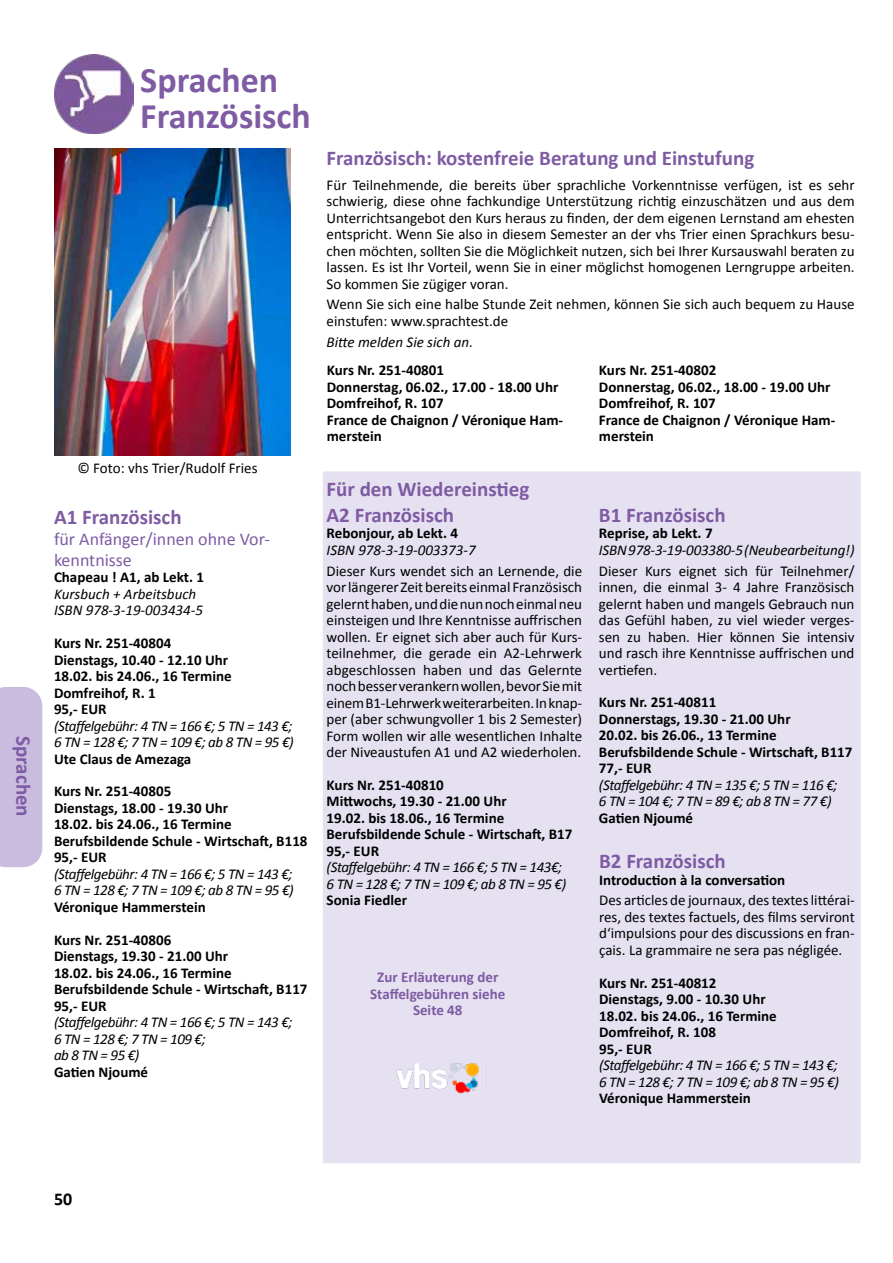
<style>
.page{position:relative;width:893px;height:1263px;background:#fff}
.page>*{position:absolute;margin:0;border:0;box-sizing:border-box;transform-origin:0 0}
.t1{font:700 36px "Calibri";color:#7e5ba3}
.t2{font:700 21px "Calibri";color:#7e5ba3}
.t3{font:18px/21px "Calibri";color:#7e5ba3}
.t4{font:700 18px "Calibri";color:#000}
.t5{font:15px/16.5px "Calibri";color:#000;text-align:justify}
.t6{font:700 15px/16.5px "Calibri";color:#000}
.t7{font:italic 15px/16.5px "Calibri";letter-spacing:-.03em;color:#000}
.t8{font:italic 15px/16.5px "Calibri";color:#000}
.t9{font:700 15px/16.5px "Calibri";color:#7e5ba3;text-align:center}
.t10{font:italic 15px "Calibri";letter-spacing:-.01em;color:#000}
</style>
<div class="page">
<img style="left:54px;top:54px;width:79px;height:79px">
<div style="left:0;top:687px;width:42px;height:180px;background:#c9bcde"></div>
<div style="left:321px;top:470px;width:541px;height:695px;background:#e6e1f1;border:2px solid #fff"></div>
<img style="left:55px;top:149px;width:236px;height:306px">
<img style="left:396px;top:1063px;width:91px;height:31px">
<h2 class="t2" style="left:37px;top:736px;width:82px;rotate:90deg">Sprachen</h2>
<h1 class="t1" style="left:140px;top:57px;width:139px">Sprachen</h1>
<h1 class="t1" style="left:140px;top:93px;width:172px">Französisch</h1>
<p class="t5" style="left:77px;top:460px;width:182px">© Foto: vhs Trier/Rudolf Fries</p>
<h2 class="t2" style="left:54px;top:503px;width:129px">A1 Französisch</h2>
<p class="t3" style="left:54px;top:528px;width:217px">für Anfänger/innen ohne Vor&shy;kenntnisse</p>
<p class="t6" style="left:54px;top:569px;width:152px">Chapeau ! A1, ab Lekt. 1</p>
<p class="t8" style="left:54px;top:585px;width:151px">Kursbuch + Arbeitsbuch<br>ISBN 978-3-19-003434-5</p>
<p class="t6" style="left:54px;top:635px;width:179px">Kurs Nr. 251-40804<br>Dienstags, 10.40 - 12.10 Uhr<br>18.02. bis 24.06., 16 Termine<br>Domfreihof, R. 1<br>95,- EUR</p>
<p class="t7" style="left:54px;top:717px;width:241px">(Staffelgebühr: 4 TN = 166 €; 5 TN = 143 €;<br>6 TN = 128 €; 7 TN = 109 €; ab 8 TN = 95 €)</p>
<p class="t6" style="left:54px;top:742px;width:139px;line-height:32.7px">Ute Claus de Amezaga<br>Kurs Nr. 251-40805</p>
<p class="t6" style="left:54px;top:800px;width:255px">Dienstags, 18.00 - 19.30 Uhr<br>18.02. bis 24.06., 16 Termine<br>Berufsbildende Schule - Wirtschaft, B118<br>95,- EUR</p>
<p class="t7" style="left:54px;top:865px;width:241px">(Staffelgebühr: 4 TN = 166 €; 5 TN = 143 €;<br>6 TN = 128 €; 7 TN = 109 €; ab 8 TN = 95 €)</p>
<p class="t6" style="left:54px;top:890px;width:153px;line-height:32.7px">Véronique Hammerstein<br>Kurs Nr. 251-40806</p>
<p class="t6" style="left:54px;top:948px;width:255px">Dienstags, 19.30 - 21.00 Uhr<br>18.02. bis 24.06., 16 Termine<br>Berufsbildende Schule - Wirtschaft, B117<br>95,- EUR</p>
<p class="t7" style="left:54px;top:1013px;width:240px">(Staffelgebühr: 4 TN = 166 €; 5 TN = 143 €;<br>6 TN = 128 €; 7 TN = 109 €;<br>ab 8 TN = 95 €)</p>
<p class="t6" style="left:54px;top:1063px;width:96px">Gatien Njoumé</p>
<h2 class="t2" style="left:327px;top:144px;width:429px">Französisch: kostenfreie Beratung und Einstufung</h2>
<p class="t5" style="left:327px;top:176px;width:530px">Für Teilnehmende, die bereits über sprachliche Vorkenntnisse verfügen, ist es sehr schwierig, diese ohne fachkundige Unterstützung richtig einzuschätzen und aus dem Unterrichtsangebot den Kurs heraus zu finden, der dem eigenen Lernstand am ehesten entspricht. Wenn Sie also in diesem Semester an der vhs Trier einen Sprachkurs besu&shy;chen möchten, sollten Sie die Möglichkeit nutzen, sich bei Ihrer Kursauswahl beraten zu lassen. Es ist Ihr Vorteil, wenn Sie in einer möglichst homogenen Lerngruppe arbeiten.<br>So kommen Sie zügiger voran.</p>
<p class="t5" style="left:327px;top:296px;width:530px">Wenn Sie sich eine halbe Stunde Zeit nehmen, können Sie sich auch bequem zu Hause einstufen: www.sprachtest.de</p>
<p class="t8" style="left:327px;top:333px;width:148px">Bitte melden Sie sich an.</p>
<p class="t6" style="left:327px;top:362px;width:238px">Kurs Nr. 251-40801<br>Donnerstag, 06.02., 17.00 - 18.00 Uhr<br>Domfreihof, R. 107<br>France de Chaignon / Véronique Ham&shy;merstein</p>
<p class="t6" style="left:599px;top:362px;width:238px">Kurs Nr. 251-40802<br>Donnerstag, 06.02., 18.00 - 19.00 Uhr<br>Domfreihof, R. 107<br>France de Chaignon / Véronique Ham&shy;merstein</p>
<h2 class="t2" style="left:327px;top:475px;width:204px">Für den Wiedereinstieg</h2>
<h2 class="t2" style="left:327px;top:501px;width:129px">A2 Französisch</h2>
<p class="t6" style="left:327px;top:525px;width:133px">Rebonjour, ab Lekt. 4</p>
<p class="t8" style="left:327px;top:541px;width:151px">ISBN 978-3-19-003373-7</p>
<p class="t5" style="left:327px;top:562px;width:257px">Dieser Kurs wendet sich an Lernende, die vor längerer Zeit bereits einmal Französisch gelernt haben, und die nun noch einmal neu einsteigen und Ihre Kenntnisse auffrischen wollen. Er eignet sich aber auch für Kurs&shy;teilnehmer, die gerade ein A2-Lehrwerk abgeschlossen haben und das Gelernte noch besser verankern wollen, bevor Sie mit einem B1-Lehrwerk weiterarbeiten. In knap&shy;per (aber schwungvoller 1 bis 2 Semester)<br>Form wollen wir alle wesentlichen Inhalte der Niveaustufen A1 und A2 wiederholen.</p>
<p class="t6" style="left:327px;top:776px;width:247px">Kurs Nr. 251-40810<br>Mittwochs, 19.30 - 21.00 Uhr<br>19.02. bis 18.06., 16 Termine<br>Berufsbildende Schule - Wirtschaft, B17<br>95,- EUR</p>
<p class="t7" style="left:327px;top:858px;width:241px">(Staffelgebühr: 4 TN = 166 €; 5 TN = 143€;<br>6 TN = 128 €; 7 TN = 109 €; ab 8 TN = 95 €)</p>
<p class="t6" style="left:327px;top:892px;width:82px">Sonia Fiedler</p>
<p class="t9" style="left:370px;top:969px;width:137px">Zur Erläuterung der<br>Staffelgebühren siehe<br>Seite 48</p>
<h2 class="t2" style="left:599px;top:501px;width:128px">B1 Französisch</h2>
<p class="t6" style="left:599px;top:525px;width:115px">Reprise, ab Lekt. 7</p>
<p class="t10" style="left:599px;top:539px;width:257px">ISBN 978-3-19-003380-5 (Neubearbeitung!)</p>
<p class="t5" style="left:599px;top:562px;width:257px">Dieser Kurs eignet sich für Teilnehmer/ innen, die einmal 3- 4 Jahre Französisch gelernt haben und mangels Gebrauch nun das Gefühl haben, zu viel wieder verges&shy;sen zu haben. Hier können Sie intensiv und rasch ihre Kenntnisse auffrischen und vertiefen.</p>
<p class="t6" style="left:599px;top:694px;width:255px">Kurs Nr. 251-40811<br>Donnerstags, 19.30 - 21.00 Uhr<br>20.02. bis 26.06., 13 Termine<br>Berufsbildende Schule - Wirtschaft, B117<br>77,- EUR</p>
<p class="t7" style="left:599px;top:776px;width:240px">(Staffelgebühr: 4 TN = 135 €; 5 TN = 116 €;<br>6 TN = 104 €; 7 TN = 89 €; ab 8 TN = 77 €)</p>
<p class="t6" style="left:599px;top:809px;width:96px">Gatien Njoumé</p>
<h2 class="t2" style="left:599px;top:848px;width:128px">B2 Französisch</h2>
<p class="t6" style="left:599px;top:871px;width:188px">Introduction à la conversation</p>
<p class="t5" style="left:599px;top:892px;width:257px">Des articles de journaux, des textes littérai&shy;res, des textes factuels, des films serviront d‘impulsions pour des discussions en fran&shy;çais. La grammaire ne sera pas négligée.</p>
<p class="t6" style="left:599px;top:975px;width:179px">Kurs Nr. 251-40812<br>Dienstags, 9.00 - 10.30 Uhr<br>18.02. bis 24.06., 16 Termine<br>Domfreihof, R. 108<br>95,- EUR</p>
<p class="t7" style="left:599px;top:1056px;width:241px">(Staffelgebühr: 4 TN = 166 €; 5 TN = 143 €;<br>6 TN = 128 €; 7 TN = 109 €; ab 8 TN = 95 €)</p>
<p class="t6" style="left:599px;top:1090px;width:153px">Véronique Hammerstein</p>
<p class="t4" style="left:54px;top:1188px;width:20px">50</p>
</div>
